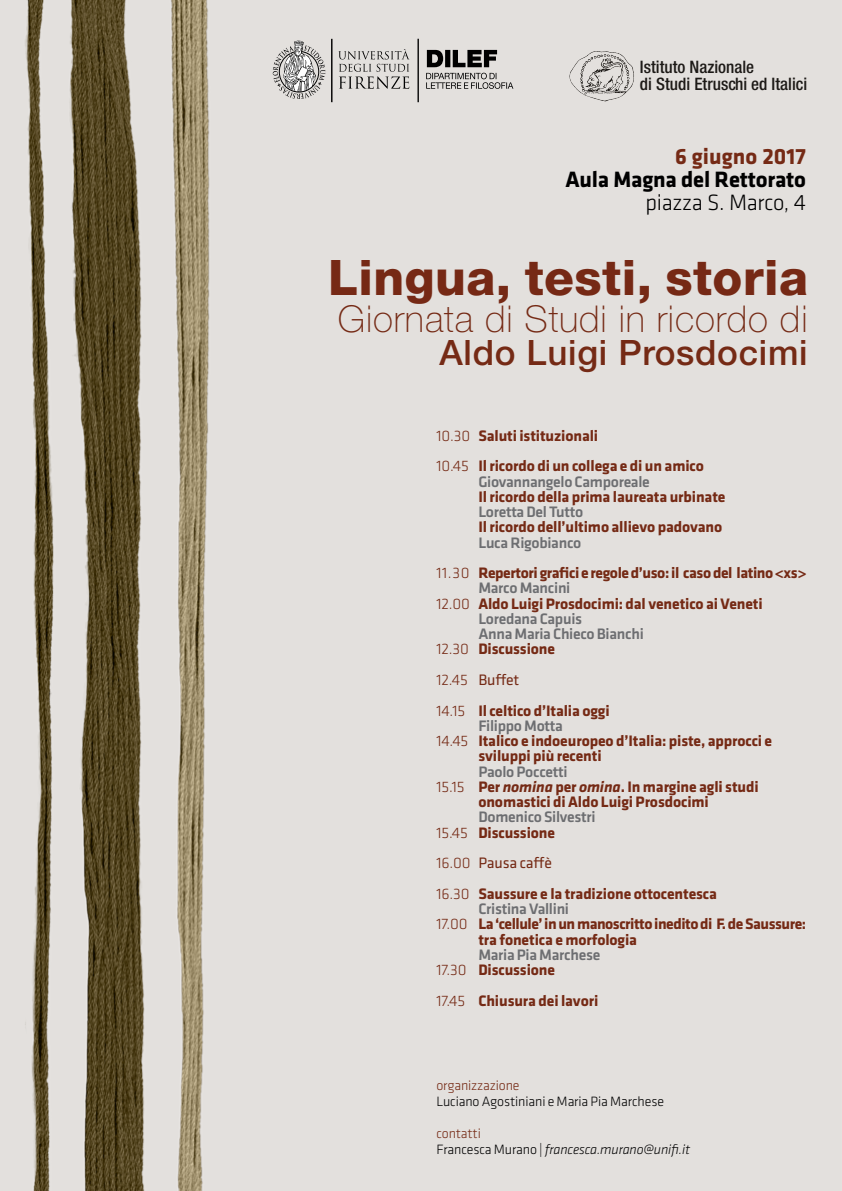
<style>
.page{position:relative;width:842px;height:1191px;background:#fff}
.page>*{position:absolute;margin:0;border:0;box-sizing:border-box;transform-origin:0 0}
.t1{font:800 49px "Helvetica Neue LT Pro";letter-spacing:.01em;color:#762915}
.t2{font:100 37px "Helvetica Neue LT Pro";letter-spacing:.02em;color:#752a15}
.t3{font:500 35px "Helvetica Neue LT Pro";letter-spacing:.02em;color:#752a15}
.t4{font:700 23px "Klavika";letter-spacing:-.01em;color:#000}
.t5{font:300 23px "Klavika";letter-spacing:-.015em;color:#000}
.t6{font:700 23px "Klavika";color:#752a15}
.t7{font:500 condensed 17.2px/16.9px "Helvetica Neue LT Pro";color:#000}
.t8{font:700 15.7px/15.3px "Klavika";letter-spacing:-.01em;color:#752a15}
.t9{font:500 15.7px "Klavika";letter-spacing:-.02em;color:#6d6e71}
.t10{font:300 15.7px "Klavika";letter-spacing:-.01em;color:#752a15}
.t11{font:700 15.7px "Klavika";letter-spacing:-.03em;color:#752a15}
.t12{font:15.7px "Klavika";letter-spacing:-.01em;color:#752a15}
.t13{font:italic 300 14px "Klavika";letter-spacing:-.01em;color:#000}
.t14{font:300 14px "Klavika";letter-spacing:-.01em;color:#000}
.t15{font:300 14px "Klavika";letter-spacing:-.01em;color:#752a15}
.s1{font-style:italic}
.s2{font-style:normal}
</style>
<div class="page">
<img style="left:0;top:0;width:842px;height:1191px">
<hr style="left:331px;top:39px;width:1px;height:63px;background:#000">
<svg style="left:338px;top:49px;width:72px;height:40px;background:#c0bdbb"></svg>
<svg style="left:273px;top:40px;width:52px;height:59px;background:#b7b5b3"></svg>
<hr style="left:417px;top:39px;width:2px;height:63px;background:#000">
<svg style="left:426px;top:73px;width:87px;height:16px"></svg>
<svg style="left:427px;top:50px;width:70px;height:17px"></svg>
<p class="t7" style="left:640px;top:58px;width:169px">Istituto Nazionale<br>di Studi Etruschi ed Italici</p>
<p class="t6" style="left:675px;top:143px;width:132px">6 giugno 2017</p>
<p class="t4" style="left:565px;top:166px;width:242px">Aula Magna del Rettorato</p>
<p class="t5" style="left:646px;top:189px;width:162px">piazza S. Marco, 4</p>
<p class="t1" style="left:328px;top:248px;width:482px">Lingua, testi, storia</p>
<p class="t2" style="left:338px;top:297px;width:471px">Giornata di Studi in ricordo di</p>
<p class="t3" style="left:439px;top:332px;width:370px">Aldo Luigi Prosdocimi</p>
<p class="t10" style="left:436px;top:427px;width:35px">10.30</p>
<p class="t10" style="left:436px;top:457px;width:34px">10.45</p>
<p class="t10" style="left:436px;top:564px;width:35px">11.30</p>
<p class="t10" style="left:436px;top:595px;width:35px">12.00</p>
<p class="t10" style="left:436px;top:640px;width:34px">12.30</p>
<p class="t10" style="left:436px;top:671px;width:33px">12.45</p>
<p class="t10" style="left:436px;top:701px;width:30px">14.15</p>
<p class="t10" style="left:436px;top:732px;width:34px">14.45</p>
<p class="t10" style="left:436px;top:778px;width:30px">15.15</p>
<p class="t10" style="left:436px;top:824px;width:33px">15.45</p>
<p class="t10" style="left:436px;top:854px;width:36px">16.00</p>
<p class="t10" style="left:436px;top:885px;width:35px">16.30</p>
<p class="t10" style="left:436px;top:915px;width:33px">17.00</p>
<p class="t10" style="left:436px;top:961px;width:32px">17.30</p>
<p class="t10" style="left:436px;top:991px;width:30px">17.45</p>
<p class="t8" style="left:478px;top:428px;width:121px">Saluti istituzionali</p>
<p class="t8" style="left:478px;top:458px;width:227px">Il ricordo di un collega e di un amico</p>
<p class="t9" style="left:478px;top:473px;width:173px">Giovannangelo Camporeale</p>
<p class="t8" style="left:478px;top:489px;width:249px">Il ricordo della prima laureata urbinate</p>
<p class="t9" style="left:478px;top:503px;width:106px">Loretta Del Tutto</p>
<p class="t8" style="left:478px;top:520px;width:245px">Il ricordo dell’ultimo allievo padovano</p>
<p class="t9" style="left:478px;top:534px;width:105px">Luca Rigobianco</p>
<p class="t8" style="left:478px;top:565px;width:329px">Repertori grafici e regole d’uso: il caso del latino &lt;xs&gt;</p>
<p class="t9" style="left:478px;top:579px;width:94px">Marco Mancini</p>
<p class="t8" style="left:478px;top:596px;width:286px">Aldo Luigi Prosdocimi: dal venetico ai Veneti</p>
<p class="t9" style="left:478px;top:610px;width:105px">Loredana Capuis</p>
<p class="t9" style="left:478px;top:625px;width:167px">Anna Maria Chieco Bianchi</p>
<p class="t8" style="left:478px;top:642px;width:78px">Discussione</p>
<p class="t12" style="left:478px;top:671px;width:42px">Buffet</p>
<p class="t8" style="left:478px;top:703px;width:133px">Il celtico d’Italia oggi</p>
<p class="t9" style="left:478px;top:717px;width:86px">Filippo Motta</p>
<p class="t8" style="left:478px;top:733px;width:295px">Italico e indoeuropeo d’Italia: piste, approcci e sviluppi più recenti</p>
<p class="t9" style="left:478px;top:763px;width:91px">Paolo Poccetti</p>
<p class="t8" style="left:478px;top:779px;width:282px">Per <span class="s1">nomina</span> per <span class="s1">omina</span>. In margine agli studi onomastici di Aldo Luigi Prosdocimi</p>
<p class="t9" style="left:478px;top:808px;width:119px">Domenico Silvestri</p>
<p class="t8" style="left:478px;top:825px;width:78px">Discussione</p>
<p class="t12" style="left:478px;top:854px;width:75px">Pausa caffè</p>
<p class="t8" style="left:478px;top:886px;width:240px">Saussure e la tradizione ottocentesca</p>
<p class="t9" style="left:478px;top:900px;width:92px">Cristina Vallini</p>
<p class="t11" style="left:478px;top:915px;width:329px">La ‘cellule’ in un manoscritto inedito di F. de Saussure:</p>
<p class="t8" style="left:478px;top:932px;width:160px">tra fonetica e morfologia</p>
<p class="t9" style="left:478px;top:946px;width:123px">Maria Pia Marchese</p>
<p class="t8" style="left:478px;top:962px;width:78px">Discussione</p>
<p class="t8" style="left:478px;top:993px;width:121px">Chiusura dei lavori</p>
<p class="t15" style="left:436px;top:1077px;width:85px">organizzazione</p>
<p class="t14" style="left:436px;top:1093px;width:229px">Luciano Agostiniani e Maria Pia Marchese</p>
<p class="t15" style="left:436px;top:1125px;width:46px">contatti</p>
<p class="t13" style="left:436px;top:1141px;width:255px"><span class="s2">Francesca Murano |</span> francesca.murano@unifi.it</p>
</div>
